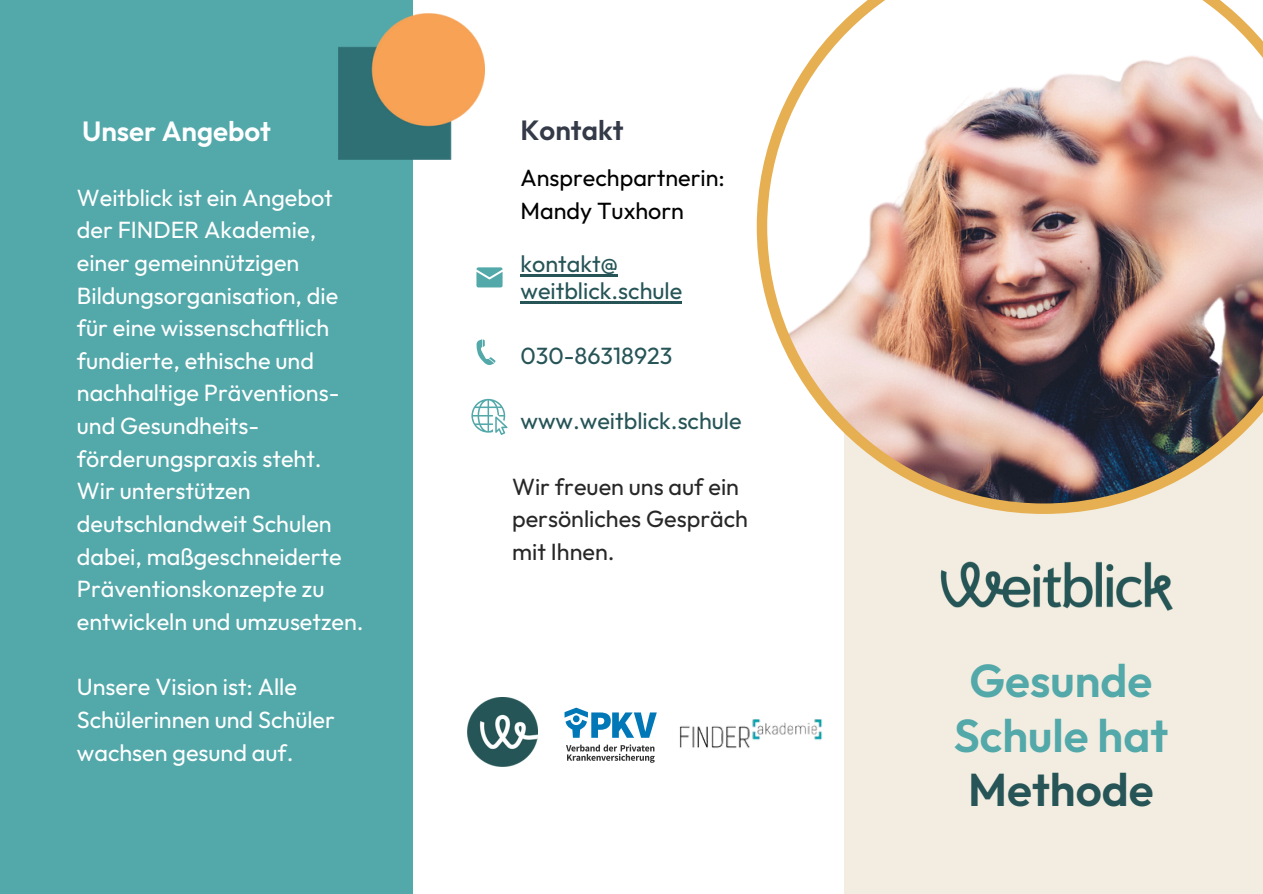
<style>
.page{position:relative;width:1263px;height:894px;background:#fff}
.page>*{position:absolute;margin:0;border:0;box-sizing:border-box;transform-origin:0 0}
.t1{font:600 45.9px/54.8px "Outfit";color:#53a8aa;text-align:center}
.t2{font:600 27.75px "Outfit";color:#fff}
.t3{font:600 27.75px "Outfit";color:#343a48}
.t4{font:23.4px/32.7px "Outfit";color:#fff}
.t5{font:23.4px "Outfit";color:#265457}
.t6{font:23.4px/32.7px "Outfit";color:#272727}
.t7{font:23.4px/32.7px "Outfit";color:#000}
.s1{color:#265457}
</style>
<div class="page">
<div style="left:0;top:0;width:413px;height:893px;background:#53a8aa"></div>
<div style="left:844px;top:410px;width:419px;height:483px;background:#f2ede0"></div>
<img style="left:757px;top:0;width:506px;height:514px">
<svg style="left:476px;top:339px;width:20px;height:26px"></svg>
<svg style="left:476px;top:267px;width:26px;height:20px"></svg>
<img style="left:338px;top:14px;width:146px;height:146px">
<img style="left:940px;top:561px;width:233px;height:50px">
<svg style="left:471px;top:399px;width:36px;height:36px"></svg>
<img style="left:679px;top:719px;width:144px;height:29px">
<img style="left:467px;top:697px;width:70px;height:69px">
<svg style="left:564px;top:707px;width:93px;height:30px"></svg>
<svg style="left:566px;top:744px;width:89px;height:18px"></svg>
<hr style="left:520px;top:274px;width:98px;height:2px;background:#265457">
<hr style="left:520px;top:301px;width:162px;height:2px;background:#265457">
<p class="t2" style="left:82px;top:113px;width:191px">Unser Angebot</p>
<h2 class="t4" style="left:77px;top:180px;width:264px">Weitblick ist ein Angebot der FINDER Akademie, einer gemeinnützigen<br>Bildungsorganisation, die für eine wissenschaftlich fundierte, ethische und nachhaltige Präventions&shy;und Gesundheits&shy;förderungspraxis steht.</h2>
<p class="t4" style="left:77px;top:474px;width:256px">Wir unterstützen deutschlandweit Schulen</p>
<p class="t4" style="left:77px;top:539px;width:288px">dabei, maßgeschneiderte<br>Präventionskonzepte zu entwickeln und umzusetzen.</p>
<p class="t4" style="left:77px;top:670px;width:260px">Unsere Vision ist: Alle<br>Schülerinnen und Schüler wachsen gesund auf.</p>
<p class="t3" style="left:520px;top:112px;width:104px">Kontakt</p>
<h1 class="t7" style="left:520px;top:161px;width:206px">Ansprechpartnerin:<br>Mandy Tuxhorn</h1>
<p class="t5" style="left:520px;top:248px;width:99px">kontakt@</p>
<p class="t5" style="left:520px;top:275px;width:163px">weitblick.schule</p>
<p class="t5" style="left:520px;top:340px;width:154px">030-86318923</p>
<p class="t5" style="left:520px;top:406px;width:223px">www.weitblick.schule</p>
<p class="t6" style="left:512px;top:469px;width:237px">Wir freuen uns auf ein persönliches Gespräch</p>
<p class="t6" style="left:512px;top:534px;width:104px">mit Ihnen.</p>
<p class="t1" style="left:954px;top:652px;width:216px">Gesunde<br>Schule hat<br><span class="s1">Methode</span></p>
</div>
